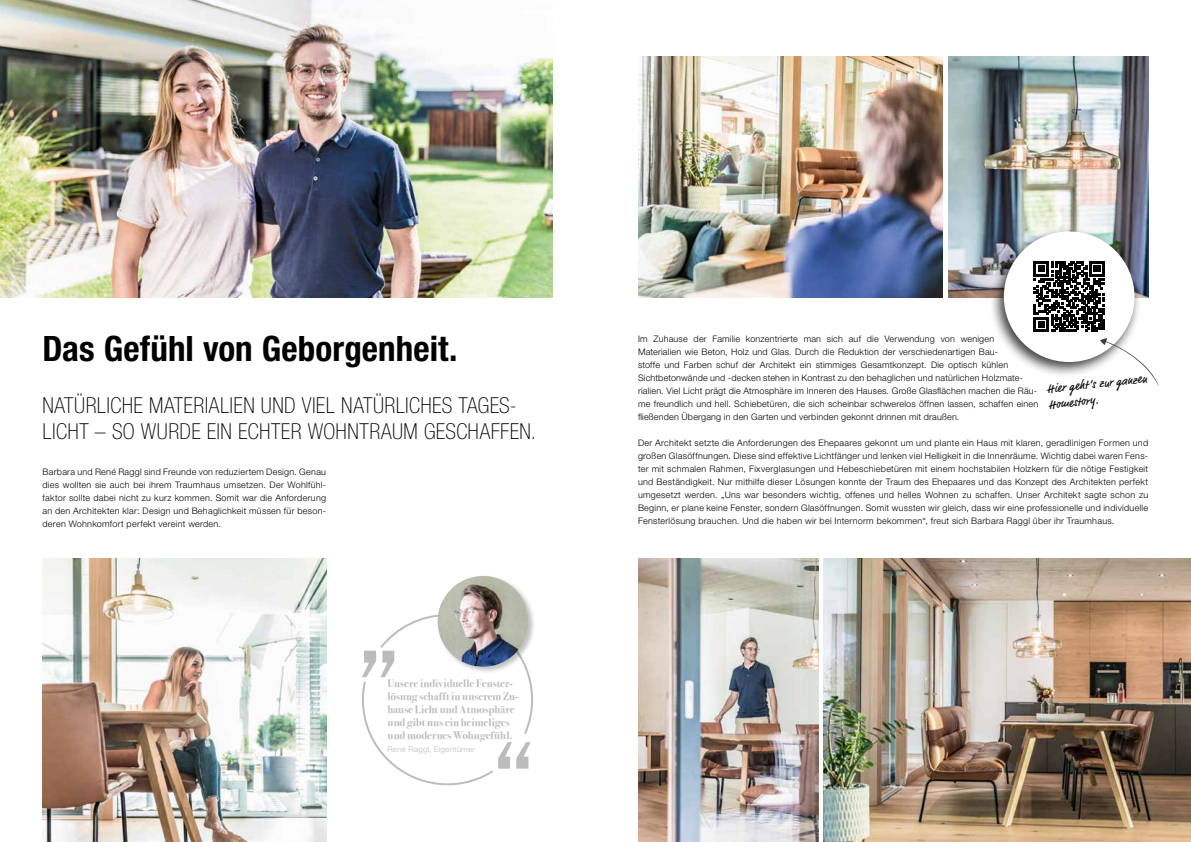
<style>
.page{position:relative;width:1191px;height:842px;background:#fff}
.page>*{position:absolute;margin:0;border:0;box-sizing:border-box;transform-origin:0 0}
.t1{font:700 condensed 35px "Helvetica Neue LT Pro";color:#000}
.t2{font:100 condensed 22px/26px "Helvetica Neue LT Pro";letter-spacing:.015em;color:#000}
.t3{font:12px/16px "Market Pro";color:#000}
.t4{font:700 11px/13px "Bodoni Svty Two ITCTT";letter-spacing:.005em;color:#bbbcbd}
.t5{font:300 9px/13px "Helvetica Neue LT Pro";letter-spacing:.02em;color:#000;text-align:justify}
.t6{font:300 7.9px "Helvetica Neue LT Pro";letter-spacing:.035em;color:#bbbcbd}
</style>
<div class="page">
<img style="left:948px;top:57px;width:200px;height:241px">
<img style="left:0;top:0;width:553px;height:298px">
<svg style="left:362px;top:615px;width:171px;height:171px"></svg>
<div style="left:437px;top:575px;width:99px;height:99px;background:#000;opacity:.25"></div>
<img style="left:438px;top:576px;width:90px;height:91px;border-radius:45px">
<img style="left:43px;top:558px;width:283px;height:284px">
<img style="left:638px;top:57px;width:305px;height:241px">
<img style="left:823px;top:558px;width:368px;height:284px">
<img style="left:638px;top:558px;width:180px;height:284px">
<div style="left:989px;top:226px;width:152px;height:152px;background:#000;opacity:.75"></div>
<div style="left:1003px;top:231px;width:131px;height:131px;background:#fff;border-radius:50%"></div>
<svg style="left:1033px;top:261px;width:71px;height:71px"></svg>
<svg style="left:1100px;top:338px;width:58px;height:47px"></svg>
<h1 class="t1" style="left:43px;top:328px;width:417px">Das Gefühl von Geborgenheit.</h1>
<h2 class="t2" style="left:43px;top:392px;width:495px">NATÜRLICHE MATERIALIEN UND VIEL NATÜRLICHES TAGES-<br>LICHT – SO WURDE EIN ECHTER WOHNTRAUM GESCHAFFEN.</h2>
<p class="t5" style="left:43px;top:465px;width:285px">Barbara und René Raggl sind Freunde von reduziertem Design. Genau dies wollten sie auch bei ihrem Traumhaus umsetzen. Der Wohlfühl&shy;faktor sollte dabei nicht zu kurz kommen. Somit war die Anforderung an den Architekten klar: Design und Behaglichkeit müssen für beson&shy;deren Wohnkomfort perfekt vereint werden.</p>
<p class="t4" style="left:387px;top:676px;width:132px">Unsere individuelle Fenster&shy;lösung schafft in unserem Zu&shy;hause Licht und Atmosphäre und gibt uns ein heimeliges und modernes Wohngefühl.</p>
<p class="t6" style="left:387px;top:745px;width:89px">René Raggl, Eigentümer</p>
<p class="t5" style="left:638px;top:332px;width:401px;text-align:left">Im Zuhause der Familie konzentrierte man sich auf die Verwendung von wenigen Materialien wie Beton, Holz und Glas. Durch die Reduktion der verschiedenartigen Bau-<br>stoffe und Farben schuf der Architekt ein stimmiges Gesamtkonzept. Die optisch kühlen Sichtbetonwände und -decken stehen in Kontrast zu den behaglichen und natürlichen Holzmate&shy;rialien. Viel Licht prägt die Atmosphäre im Inneren des Hauses. Große Glasflächen machen die Räu&shy;me freundlich und hell. Schiebetüren, die sich scheinbar schwerelos öffnen lassen, schaffen einen fließenden Übergang in den Garten und verbinden gekonnt drinnen mit draußen.</p>
<p class="t5" style="left:638px;top:436px;width:512px">Der Architekt setzte die Anforderungen des Ehepaares gekonnt um und plante ein Haus mit klaren, geradlinigen Formen und großen Glasöffnungen. Diese sind effektive Lichtfänger und lenken viel Helligkeit in die Innenräume. Wichtig dabei waren Fens&shy;ter mit schmalen Rahmen, Fixverglasungen und Hebeschiebetüren mit einem hochstabilen Holzkern für die nötige Festigkeit und Beständigkeit. Nur mithilfe dieser Lösungen konnte der Traum des Ehepaares und das Konzept des Architekten perfekt umgesetzt werden. „Uns war besonders wichtig, offenes und helles Wohnen zu schaffen. Unser Architekt sagte schon zu Beginn, er plane keine Fenster, sondern Glasöffnungen. Somit wussten wir gleich, dass wir eine professionelle und individuelle Fensterlösung brauchen. Und die haben wir bei Internorm bekommen“, freut sich Barbara Raggl über ihr Traumhaus.</p>
<h3 class="t3" style="left:1046px;top:381px;width:102px;rotate:-6deg">Hier geht’s zur ganzen<br>Homestory.</h3>
</div>
